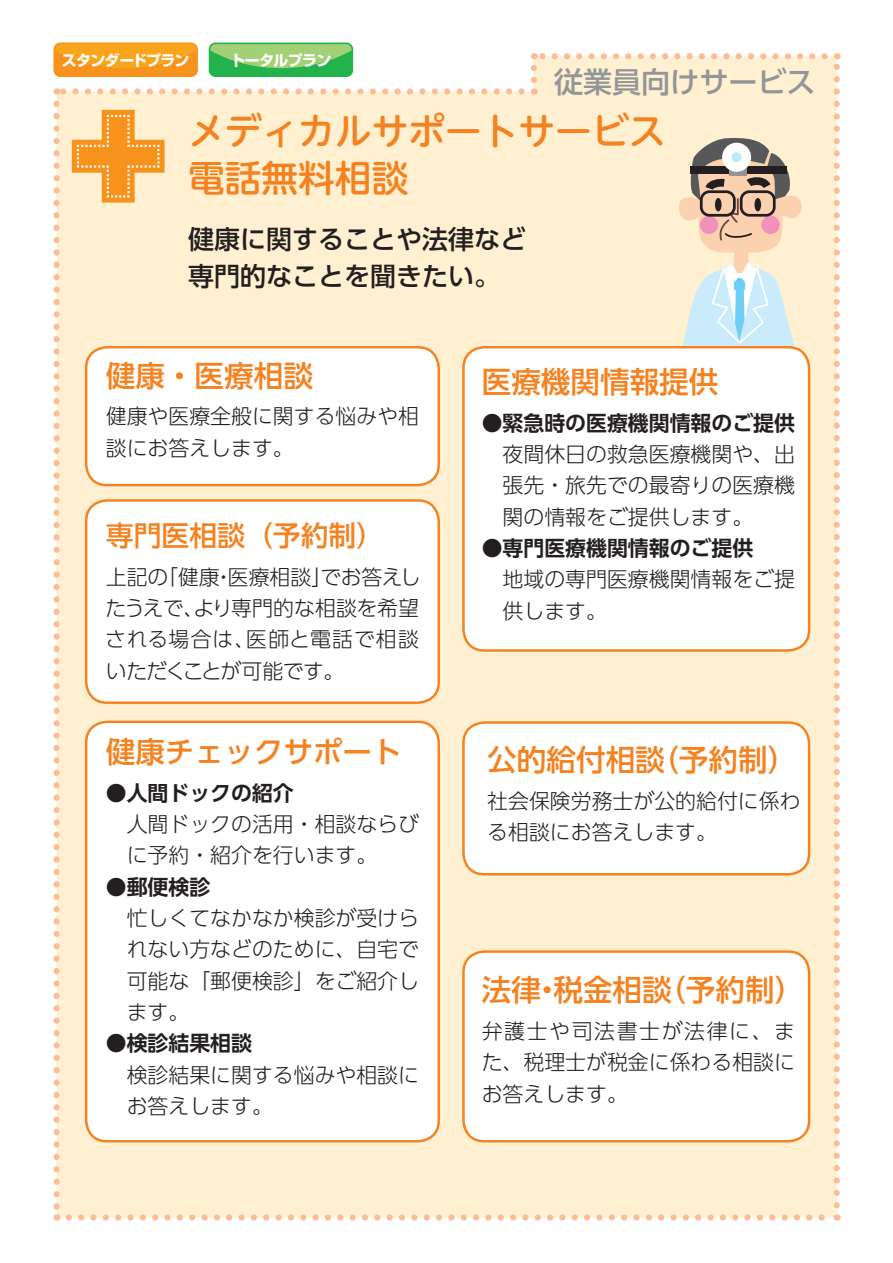
<style>
.page{position:relative;width:893px;height:1263px;background:#fff}
.page>*{position:absolute;margin:0;border:0;box-sizing:border-box;transform-origin:0 0}
.ページ見出し{font:500 36.75px "UD Shin M Go Pro";color:#f58220}
.小見出し{font:500 29.55px "UD Shin Go Pro";color:#f58220}
.t1{font:500 29.1px "UD Shin Go Pro";color:#939598}
.小見出し-2{font:500 27.9px "UD Shin Go Pro";color:#f58220}
.t2{font:500 25.95px "UD Shin Go Pro";color:#231f20}
.基本段落１字下げ{font:300 20.85px/31.3px "UD Shin Go Pro";color:#231f20}
.t3{font:700 20.85px "UD Shin Go Pro De";color:#231f20}
.t4{font:700 15px "Shin Go Pro";letter-spacing:-.04em;color:#fff}
</style>
<div class="page">
<div style="left:57px;top:56px;width:780px;height:1161px;background:#fef0d0"></div>
<svg style="left:69px;top:1214px;width:762px;height:6px"></svg>
<svg style="left:534px;top:53px;width:291px;height:6px"></svg>
<svg style="left:531px;top:68px;width:6px;height:27px"></svg>
<svg style="left:57px;top:88px;width:465px;height:7px"></svg>
<svg style="left:53px;top:104px;width:7px;height:1116px"></svg>
<svg style="left:834px;top:53px;width:6px;height:1152px"></svg>
<svg style="left:679px;top:137px;width:123px;height:215px;background:#d9d1c4"></svg>
<div style="left:690px;top:166px;width:96px;height:8px;background:#231f20"></div>
<div style="left:730px;top:164px;width:17px;height:12px;background:#939598"></div>
<div style="left:722px;top:143px;width:29px;height:29px;background:#fff;border-radius:50%"></div>
<div style="left:732px;top:152px;width:10px;height:10px;background:#bee7fa;border-radius:50%"></div>
<div style="left:86px;top:347px;width:353px;height:138px;background:#fff;border-radius:21px"></div>
<div style="left:85px;top:346px;width:355px;height:140px;border:2px solid #f58220;border-radius:21px"></div>
<div style="left:463px;top:347px;width:346px;height:303px;background:#fff;border-radius:21px"></div>
<div style="left:462px;top:346px;width:348px;height:306px;border:2px solid #f58220;border-radius:21px"></div>
<div style="left:86px;top:722px;width:353px;height:419px;background:#fff;border-radius:21px"></div>
<div style="left:85px;top:721px;width:355px;height:421px;border:2px solid #f58220;border-radius:21px"></div>
<div style="left:86px;top:500px;width:353px;height:203px;background:#fff;border-radius:21px"></div>
<div style="left:85px;top:499px;width:355px;height:205px;border:2px solid #f58220;border-radius:21px"></div>
<div style="left:463px;top:722px;width:346px;height:152px;background:#fff;border-radius:21px"></div>
<div style="left:462px;top:721px;width:348px;height:154px;border:2px solid #f58220;border-radius:21px"></div>
<div style="left:463px;top:951px;width:346px;height:190px;background:#fff;border-radius:21px"></div>
<div style="left:462px;top:950px;width:348px;height:192px;border:2px solid #f58220;border-radius:21px"></div>
<svg style="left:66px;top:104px;width:105px;height:105px;background:#fbc985"></svg>
<div style="left:53px;top:43px;width:145px;height:34px;background:#f7931d;border-radius:7px"></div>
<svg style="left:55px;top:44px;width:141px;height:24px"></svg>
<div style="left:209px;top:43px;width:144px;height:34px;background:#23b24b;border-radius:7px"></div>
<svg style="left:210px;top:44px;width:141px;height:24px"></svg>
<p class="t4" style="left:62px;top:48px;width:129px">スタンダードプラン</p>
<p class="t4" style="left:230px;top:48px;width:102px">トータルプラン</p>
<p class="t1" style="left:554px;top:58px;width:263px">従業員向けサービス</p>
<p class="ページ見出し" style="left:188px;top:101px;width:479px">メディカルサポートサービス</p>
<p class="ページ見出し" style="left:188px;top:148px;width:222px">電話無料相談</p>
<p class="t2" style="left:188px;top:218px;width:340px">健康に関することや法律など</p>
<p class="t2" style="left:188px;top:255px;width:314px">専門的なことを聞きたい。</p>
<p class="小見出し" style="left:106px;top:351px;width:209px">健康・医療相談</p>
<p class="基本段落１字下げ" style="left:106px;top:400px;width:315px">健康や医療全般に関する悩みや相談にお答えします。</p>
<p class="小見出し-2" style="left:106px;top:512px;width:280px">専門医相談（予約制）</p>
<p class="基本段落１字下げ" style="left:105px;top:560px;width:317px;text-align:justify">上記の「健康・医療相談」でお答えしたうえで、より専門的な相談を希望される場合は、医師と電話で相談いただくことが可能です。</p>
<p class="小見出し" style="left:106px;top:728px;width:297px">健康チェックサポート</p>
<p class="t3" style="left:106px;top:776px;width:189px">●人間ドックの紹介</p>
<p class="基本段落１字下げ" style="left:127px;top:807px;width:294px">人間ドックの活用・相談ならびに予約・紹介を行います。</p>
<p class="t3" style="left:106px;top:870px;width:106px">●郵便検診</p>
<p class="基本段落１字下げ" style="left:127px;top:901px;width:294px;text-align:justify">忙しくてなかなか検診が受けられない方などのために、自宅で可能な「郵便検診」をご紹介します。</p>
<p class="t3" style="left:106px;top:1026px;width:148px">●検診結果相談</p>
<p class="基本段落１字下げ" style="left:127px;top:1058px;width:294px">検診結果に関する悩みや相談にお答えします。</p>
<p class="小見出し" style="left:482px;top:358px;width:238px">医療機関情報提供</p>
<p class="t3" style="left:482px;top:406px;width:315px">● 緊急時の医療機関情報のご提供</p>
<p class="基本段落１字下げ" style="left:503px;top:438px;width:294px;text-align:justify">夜間休日の救急医療機関や、出張先・旅先での最寄りの医療機関の情報をご提供します。</p>
<p class="t3" style="left:482px;top:531px;width:273px">●専門医療機関情報のご提供</p>
<p class="基本段落１字下げ" style="left:503px;top:563px;width:294px">地域の専門医療機関情報をご提供します。</p>
<p class="小見出し" style="left:487px;top:736px;width:311px">公的給付相談（予約制）</p>
<p class="基本段落１字下げ" style="left:487px;top:784px;width:315px">社会保険労務士が公的給付に係わる相談にお答えします。</p>
<p class="小見出し" style="left:482px;top:966px;width:324px">法律・税金相談（予約制）</p>
<p class="基本段落１字下げ" style="left:482px;top:1015px;width:315px;text-align:justify">弁護士や司法書士が法律に、また、税理士が税金に係わる相談にお答えします。</p>
</div>
